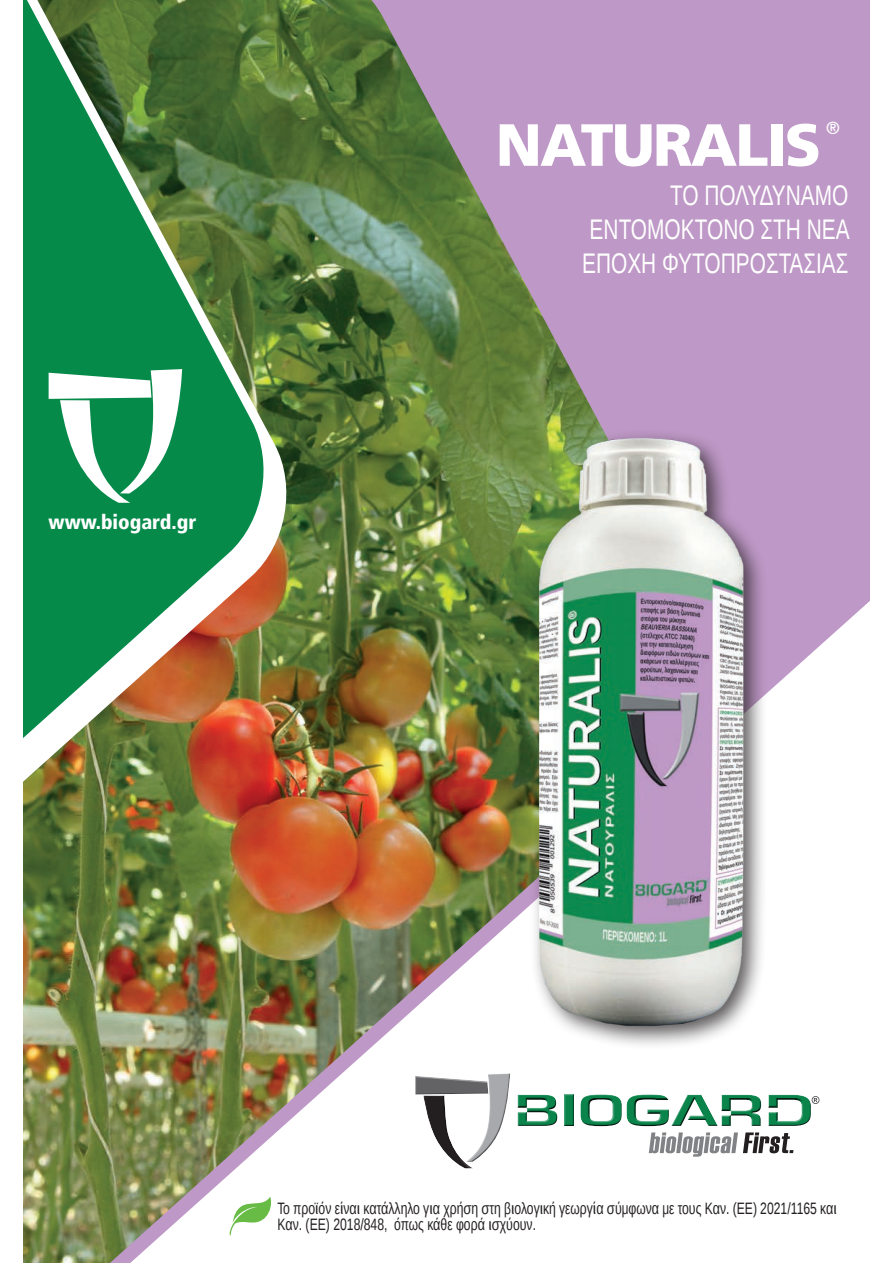
<style>
.page{position:relative;width:893px;height:1263px;background:#be98c6}
.page>*{position:absolute;margin:0;border:0;box-sizing:border-box;transform-origin:0 0}
.t1{font:900 59.4px "Frutiger CE";letter-spacing:-.03em;color:#fff}
.t2{font:28.35px/34px "Liberation Sans Narrow";color:#fff;text-align:justify;scale:.9 1}
.t3{font:900 condensed 20.25px "Frutiger LT";color:#fff}
.t4{font:16.5px/16.5px "Liberation Sans Narrow";color:#231f20;scale:.9 1}
</style>
<div class="page">
<img style="left:23px;top:0;width:552px;height:1263px">
<img style="left:23px;top:0;width:274px;height:963px">
<img style="left:130px;top:580px;width:740px;height:683px">
<img style="left:791px;top:1130px;width:5px;height:27px">
<svg style="left:649px;top:1132px;width:144px;height:25px;background:#b6b6b7"></svg>
<svg style="left:422px;top:1168px;width:51px;height:2px"></svg>
<svg style="left:415px;top:1073px;width:95px;height:95px;background:#d0d0d1"></svg>
<svg style="left:414px;top:1075px;width:75px;height:5px"></svg>
<svg style="left:414px;top:1080px;width:75px;height:16px"></svg>
<svg style="left:516px;top:1094px;width:41px;height:3px"></svg>
<svg style="left:516px;top:1097px;width:41px;height:30px"></svg>
<svg style="left:562px;top:1094px;width:12px;height:33px"></svg>
<div style="left:579px;top:1094px;width:43px;height:28px;background:#fff"></div>
<svg style="left:579px;top:1122px;width:43px;height:6px"></svg>
<svg style="left:625px;top:1126px;width:44px;height:2px"></svg>
<div style="left:670px;top:1094px;width:48px;height:33px;background:#fff"></div>
<svg style="left:580px;top:1094px;width:140px;height:32px"></svg>
<svg style="left:720px;top:1094px;width:42px;height:4px"></svg>
<svg style="left:720px;top:1098px;width:42px;height:29px"></svg>
<svg style="left:767px;top:1094px;width:44px;height:4px"></svg>
<div style="left:767px;top:1098px;width:44px;height:29px;background:#fff"></div>
<svg style="left:768px;top:1095px;width:51px;height:31px"></svg>
<img style="left:23px;top:0;width:242px;height:869px">
<svg style="left:49px;top:369px;width:133px;height:134px;background:#66b790"></svg>
<img style="left:486px;top:376px;width:331px;height:699px">
<div style="left:0;top:0;width:23px;height:1263px;background:#fff"></div>
<div style="left:870px;top:0;width:23px;height:1263px;background:#fff"></div>
<svg style="left:230px;top:1196px;width:42px;height:40px;background:#c9e7bd"></svg>
<p class="t3" style="left:49px;top:509px;width:149px">www.biogard.gr</p>
<h1 class="t1" style="left:496px;top:110px;width:353px">NATURALIS<sup>®</sup></h1>
<h2 class="t2" style="left:582px;top:180px;width:299px;text-indent:88px">ΤΟ ΠΟΛΥΔΥΝΑΜΟ ΕΝΤΟΜΟΚΤΟΝΟ ΣΤΗ ΝΕΑ ΕΠΟΧΗ ΦΥΤΟΠΡΟΣΤΑΣΙΑΣ</h2>
<p class="t4" style="left:277px;top:1201px;width:623px">Το προϊόν είναι κατάλληλο για χρήση στη βιολογική γεωργία σύμφωνα με τους Καν. (ΕΕ) 2021/1165 και<br>Καν. (ΕΕ) 2018/848, όπως κάθε φορά ισχύουν.</p>
</div>
